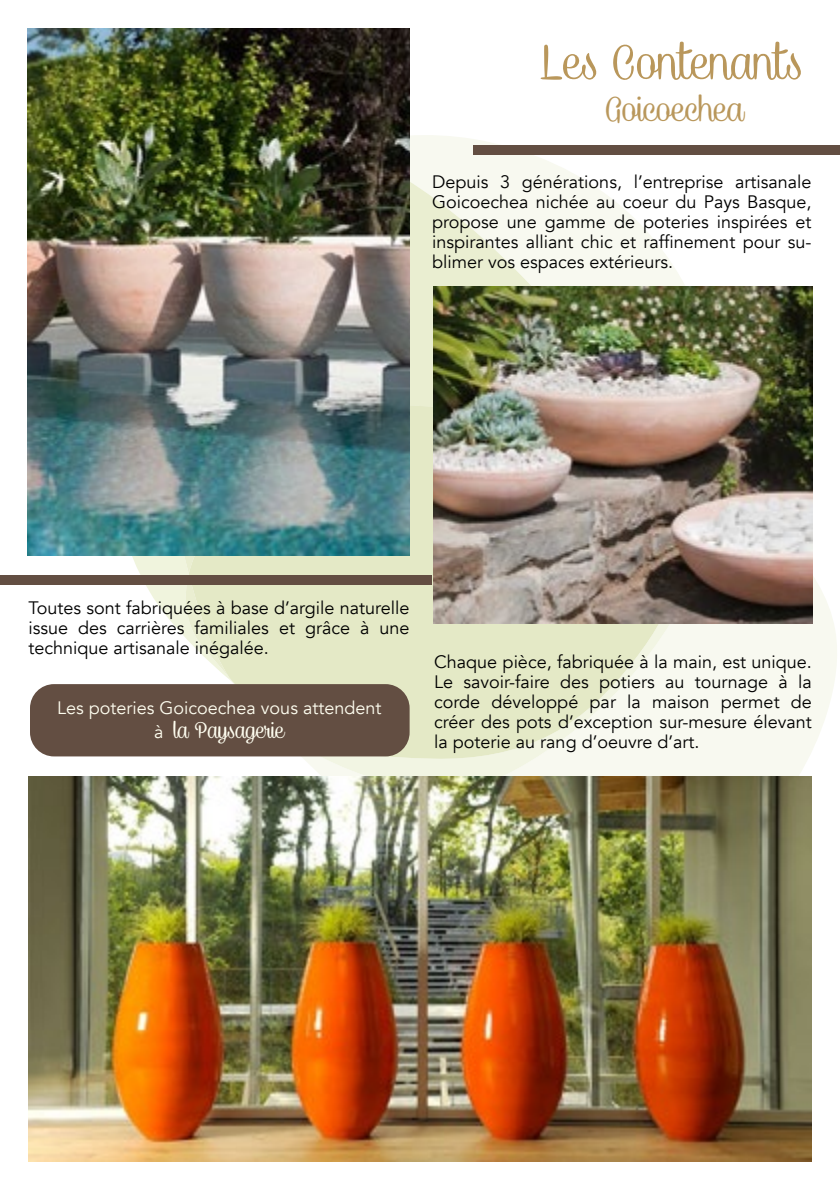
<style>
.page{position:relative;width:840px;height:1191px;background:#fff}
.page>*{position:absolute;margin:0;border:0;box-sizing:border-box;transform-origin:0 0}
.t1{font:56px "Caneletter Script";color:#b9975b}
.t2{font:40px "Caneletter Script";color:#b9975b}
.t3{font:26px "Caneletter Script";color:#fefdef}
.t4{font:18px/20px "Avenir";color:#000;text-align:justify}
.t5{font:18px "Avenir";color:#fefdef}
.s1{font-family:"Avenir";font-size:18px}
</style>
<div class="page">
<svg style="left:409px;top:132px;width:325px;height:155px"></svg>
<svg style="left:108px;top:555px;width:59px;height:61px"></svg>
<svg style="left:167px;top:149px;width:490px;height:486px;fill:#f8f9f0"></svg>
<svg style="left:720px;top:489px;width:117px;height:424px;fill:#f8f9f0"></svg>
<svg style="left:241px;top:623px;width:479px;height:154px;fill:#f8f9f0"></svg>
<svg style="left:183px;top:573px;width:6px;height:68px"></svg>
<svg style="left:189px;top:405px;width:496px;height:355px;fill:#e4e9c6"></svg>
<div style="left:0;top:575px;width:431px;height:9px;background:#634e42"></div>
<img style="left:28px;top:29px;width:381px;height:526px">
<img style="left:433px;top:287px;width:378px;height:336px">
<img style="left:28px;top:777px;width:783px;height:384px">
<div style="left:473px;top:145px;width:366px;height:10px;background:#634e42"></div>
<div style="left:30px;top:684px;width:379px;height:72px;background:#634e42;border-radius:24px"></div>
<p class="t1" style="left:540px;top:34px;width:263px">Les Contenants</p>
<p class="t2" style="left:606px;top:89px;width:139px">Goicoechea</p>
<p class="t4" style="left:432px;top:172px;width:381px">Depuis 3 générations, l’entreprise artisanale Goicoechea nichée au coeur du Pays Basque, propose une gamme de poteries inspirées et inspirantes alliant chic et raffinement pour su&shy;blimer vos espaces extérieurs.</p>
<p class="t4" style="left:28px;top:597px;width:382px">Toutes sont fabriquées à base d’argile naturelle issue des carrières familiales et grâce à une technique artisanale inégalée.</p>
<p class="t5" style="left:57px;top:697px;width:326px">Les poteries Goicoechea vous attendent</p>
<p class="t3" style="left:154px;top:717px;width:131px"><span class="s1">à</span> la Paysagerie</p>
<p class="t4" style="left:434px;top:652px;width:379px">Chaque pièce, fabriquée à la main, est unique.<br>Le savoir-faire des potiers au tournage à la corde développé par la maison permet de créer des pots d’exception sur-mesure élevant la poterie au rang d’oeuvre d’art.</p>
</div>
